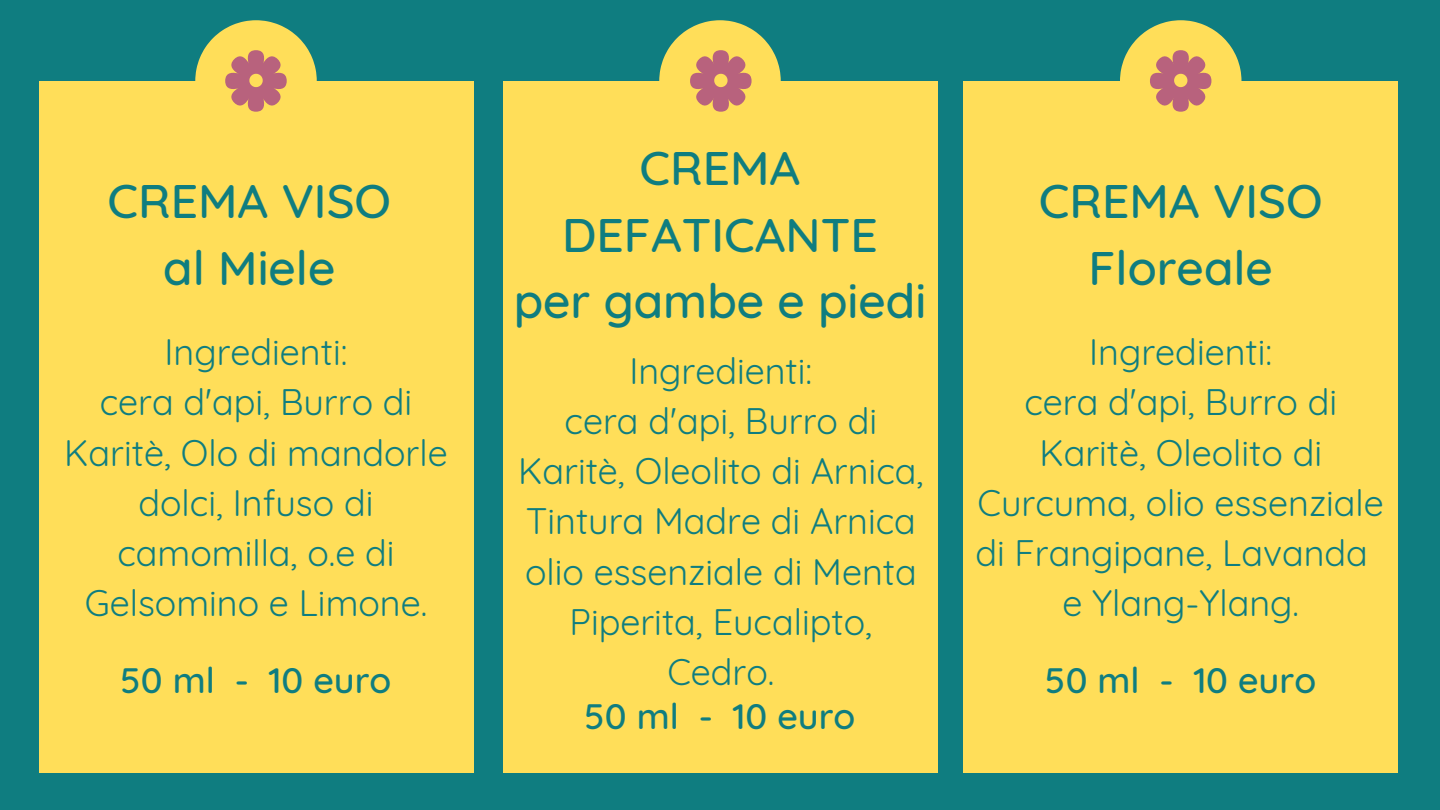
<style>
.page{position:relative;width:1440px;height:810px;background:#0f7d80}
.page>*{position:absolute;margin:0;border:0;box-sizing:border-box;transform-origin:0 0}
.t1{font:500 48px/66.8px "Quicksand";color:#0f7d80;text-align:center}
.t2{font:36px/50.2px "Quicksand";color:#0f7d80;text-align:center}
.t3{font:500 36px "Quicksand";color:#0f7d80}
</style>
<div class="page">
<div style="left:39px;top:81px;width:434px;height:691px;background:#ffde59"></div>
<div style="left:503px;top:81px;width:434px;height:691px;background:#ffde59"></div>
<div style="left:964px;top:81px;width:434px;height:691px;background:#ffde59"></div>
<svg style="left:195px;top:20px;width:122px;height:92px"></svg>
<svg style="left:659px;top:20px;width:122px;height:92px"></svg>
<svg style="left:1120px;top:20px;width:122px;height:92px"></svg>
<h1 class="t1" style="left:108px;top:167px;width:285px">CREMA VISO al Miele</h1>
<h1 class="t1" style="left:514px;top:133px;width:414px">CREMA<br>DEFATICANTE<br>per gambe e piedi</h1>
<h1 class="t1" style="left:1039px;top:167px;width:285px">CREMA VISO<br>Floreale</h1>
<p class="t2" style="left:64px;top:327px;width:385px">Ingredienti:<br>cera d'api, Burro di<br>Karitè, Olo di mandorle dolci, Infuso di camomilla, o.e di<br>Gelsomino e Limone.</p>
<p class="t2" style="left:975px;top:327px;width:410px">Ingredienti:<br>cera d'api, Burro di<br>Karitè, Oleolito di<br>Curcuma, olio essenziale di Frangipane, Lavanda e Ylang-Ylang.</p>
<p class="t2" style="left:518px;top:345px;width:407px">Ingredienti:<br>cera d'api, Burro di<br>Karitè, Oleolito di Arnica,<br>Tintura Madre di Arnica olio essenziale di Menta<br>Piperita, Eucalipto,</p>
<p class="t3" style="left:121px;top:657px;width:272px">50 ml - 10 euro</p>
<p class="t2" style="left:667px;top:646px;width:108px">Cedro.</p>
<p class="t3" style="left:1045px;top:657px;width:272px">50 ml - 10 euro</p>
<p class="t3" style="left:585px;top:693px;width:272px">50 ml - 10 euro</p>
</div>
